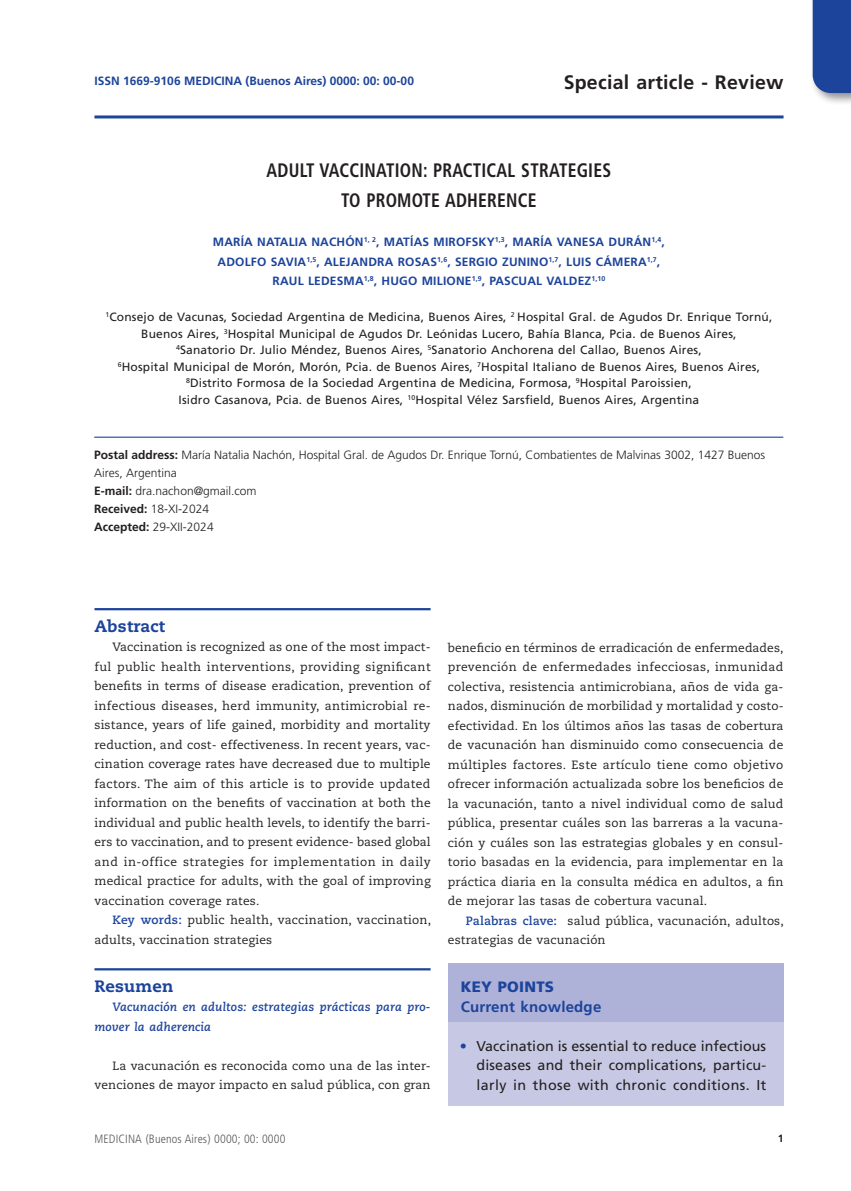
<style>
.page{position:relative;width:851px;height:1191px;background:#fff}
.page>*{position:absolute;margin:0;border:0;box-sizing:border-box;transform-origin:0 0}
.titulo{font:700 condensed 19.5px "Frutiger LT Std";letter-spacing:.015em;color:#231f20;scale:.9 1}
.t1{font:700 19.5px "Frutiger LT Std";letter-spacing:.015em;color:#231f20}
.subtit-Abstr{font:800 16.5px "Caecilia LT Std";letter-spacing:.015em;color:#1d449b}
.subtit-Res{font:800 16.5px "Caecilia LT Std";letter-spacing:.015em;color:#1d449b}
.subtit-Puntos_clave{font:700 15px "Frutiger LT Std";letter-spacing:.015em;color:#1d449b}
.subtit-Puntos_clave-2{font:900 15px "Frutiger LT Std";letter-spacing:.015em;color:#1d449b}
.texto-Pto_clave{font:14.25px/19.5px "Frutiger LT Std";letter-spacing:.025em;color:#231f20;text-align:justify}
.resumen-1{font:12px/19.5px "Caecilia LT Std";letter-spacing:.015em;color:#231f20;text-align:right}
.abstract-1{font:12px/19.5px "Caecilia LT Std";letter-spacing:.015em;color:#231f20;text-align:justify}
.lugar{font:12px/16.5px "Frutiger LT Std";letter-spacing:.015em;color:#231f20;text-align:center}
.autor{font:700 12px "Frutiger LT Std";letter-spacing:.015em;color:#1d449b}
.abstract{font:12px/19.5px "Caecilia LT Std";letter-spacing:.015em;color:#231f20}
.dirección-1{font:300 12px/18px "Frutiger LT Std";color:#231f20}
.dirección{font:300 12px "Frutiger LT Std";color:#231f20}
.abstract-subt{font:italic 700 12px/19.5px "Caecilia LT Std";letter-spacing:.015em;color:#1d449b}
.t2{font:300 condensed 12px "Frutiger LT Std";letter-spacing:.01em;color:#57585a}
.t3{font:700 10.5px "Frutiger LT Std";color:#231f20}
.s1{font-weight:700}
.s2{font-weight:700;color:#1d449b}
.s3{color:#1d449b}
</style>
<div class="page">
<div style="left:808px;top:0;width:42px;height:105px;background:#231f20;opacity:.5"></div>
<div style="left:812px;top:0;width:38px;height:93px;background:#1d449b"></div>
<hr style="left:94px;top:115px;width:689px;height:3px;background:#1d449b">
<hr style="left:94px;top:436px;width:689px;height:2px;background:#1d449b">
<hr style="left:94px;top:608px;width:336px;height:2px;background:#1d449b">
<hr style="left:94px;top:968px;width:336px;height:2px;background:#1d449b">
<div style="left:448px;top:964px;width:335px;height:32px;background:#aeb1d8"></div>
<div style="left:448px;top:987px;width:335px;height:32px;background:#aeb1d8"></div>
<div style="left:448px;top:1007px;width:335px;height:32px;background:#aeb1d8"></div>
<div style="left:448px;top:1023px;width:335px;height:83px;background:#c7c9e4"></div>
<p class="autor" style="left:94px;top:73px;width:321px">ISSN 1669-9106 MEDICINA (Buenos Aires) 0000: 00: 00-00</p>
<p class="t1" style="left:563px;top:71px;width:221px">Special article - Review</p>
<p class="titulo" style="left:266px;top:159px;width:384px">ADULT VACCINATION: PRACTICAL STRATEGIES</p>
<p class="titulo" style="left:341px;top:189px;width:219px">TO PROMOTE ADHERENCE</p>
<p class="autor" style="left:213px;top:235px;width:453px">MARÍA NATALIA NACHÓN<sup>1,</sup> <sup>2</sup>, MATÍAS MIROFSKY<sup>1,3</sup>, MARÍA VANESA DURÁN<sup>1,4</sup>,</p>
<p class="autor" style="left:217px;top:255px;width:444px">ADOLFO SAVIA<sup>1,5</sup>, ALEJANDRA ROSAS<sup>1,6</sup>, SERGIO ZUNINO<sup>1,7</sup>, LUIS CÁMERA<sup>1,7</sup>,</p>
<p class="autor" style="left:272px;top:274px;width:334px">RAUL LEDESMA<sup>1,8</sup>, HUGO MILIONE<sup>1,9</sup>, PASCUAL VALDEZ<sup>1,10</sup></p>
<p class="lugar" style="left:105px;top:309px;width:668px"><sup>1</sup>Consejo de Vacunas, Sociedad Argentina de Medicina, Buenos Aires, <sup>2</sup> Hospital Gral. de Agudos Dr. Enrique Tornú,<br>Buenos Aires, <sup>3</sup>Hospital Municipal de Agudos Dr. Leónidas Lucero, Bahía Blanca, Pcia. de Buenos Aires,</p>
<p class="lugar" style="left:176px;top:342px;width:527px"><sup>4</sup>Sanatorio Dr. Julio Méndez, Buenos Aires, <sup>5</sup>Sanatorio Anchorena del Callao, Buenos Aires,</p>
<p class="lugar" style="left:118px;top:358px;width:643px"><sup>6</sup>Hospital Municipal de Morón, Morón, Pcia. de Buenos Aires, <sup>7</sup>Hospital Italiano de Buenos Aires, Buenos Aires,<br><sup>8</sup>Distrito Formosa de la Sociedad Argentina de Medicina, Formosa, <sup>9</sup>Hospital Paroissien,</p>
<p class="lugar" style="left:178px;top:391px;width:522px">Isidro Casanova, Pcia. de Buenos Aires, <sup>10</sup>Hospital Vélez Sarsfield, Buenos Aires, Argentina</p>
<p class="dirección-1" style="left:94px;top:446px;width:672px"><span class="s1">Postal address:</span> María Natalia Nachón, Hospital Gral. de Agudos Dr. Enrique Tornú, Combatientes de Malvinas 3002, 1427 Buenos<br>Aires, Argentina</p>
<p class="dirección" style="left:94px;top:484px;width:164px"><span class="s1">E-mail:</span> dra.nachon@gmail.com</p>
<p class="dirección" style="left:94px;top:502px;width:116px"><span class="s1">Received:</span> 18-XI-2024</p>
<p class="dirección" style="left:94px;top:520px;width:121px"><span class="s1">Accepted:</span> 29-XII-2024</p>
<p class="subtit-Abstr" style="left:94px;top:615px;width:72px">Abstract</p>
<p class="abstract-1" style="left:94px;top:637px;width:337px;text-indent:18px">Vaccination is recognized as one of the most impact&shy;ful public health interventions, providing significant benefits in terms of disease eradication, prevention of infectious diseases, herd immunity, antimicrobial re&shy;sistance, years of life gained, morbidity and mortality reduction, and cost- effectiveness. In recent years, vac&shy;cination coverage rates have decreased due to multiple factors. The aim of this article is to provide updated information on the benefits of vaccination at both the individual and public health levels, to identify the barri&shy;ers to vaccination, and to present evidence- based global and in-office strategies for implementation in daily medical practice for adults, with the goal of improving vaccination coverage rates.</p>
<p class="abstract" style="left:94px;top:910px;width:338px;text-indent:18px"><span class="s2">Key words:</span> public health, vaccination, vaccination, adults, vaccination strategies</p>
<p class="subtit-Res" style="left:94px;top:975px;width:81px">Resumen</p>
<p class="abstract-subt" style="left:94px;top:997px;width:337px;text-indent:18px">Vacunación en adultos: estrategias prácticas para pro&shy;mover la adherencia</p>
<p class="resumen-1" style="left:94px;top:1056px;width:337px">La vacunación es reconocida como una de las inter&shy;venciones de mayor impacto en salud pública, con gran</p>
<p class="resumen-1" style="left:448px;top:638px;width:337px;text-align:justify">beneficio en términos de erradicación de enfermedades, prevención de enfermedades infecciosas, inmunidad colectiva, resistencia antimicrobiana, años de vida ga&shy;nados, disminución de morbilidad y mortalidad y costo&shy;efectividad. En los últimos años las tasas de cobertura de vacunación han disminuido como consecuencia de múltiples factores. Este artículo tiene como objetivo ofrecer información actualizada sobre los beneficios de la vacunación, tanto a nivel individual como de salud pública, presentar cuáles son las barreras a la vacuna&shy;ción y cuáles son las estrategias globales y en consul&shy;torio basadas en la evidencia, para implementar en la práctica diaria en la consulta médica en adultos, a fin de mejorar las tasas de cobertura vacunal.</p>
<p class="abstract" style="left:448px;top:911px;width:337px;text-indent:18px"><span class="s2">Palabras clave:</span> salud pública, vacunación, adultos, estrategias de vacunación</p>
<p class="subtit-Puntos_clave-2" style="left:460px;top:977px;width:95px">KEY POINTS</p>
<p class="subtit-Puntos_clave" style="left:460px;top:997px;width:142px">Current knowledge</p>
<p class="texto-Pto_clave" style="left:476px;top:1036px;width:291px;text-indent:-17px"><span class="s3">•</span> Vaccination is essential to reduce infectious diseases and their complications, particu&shy;larly in those with chronic conditions. It</p>
<p class="t2" style="left:94px;top:1132px;width:192px">MEDICINA (Buenos Aires) 0000; 00: 0000</p>
<p class="t3" style="left:777px;top:1132px;width:7px">1</p>
</div>
